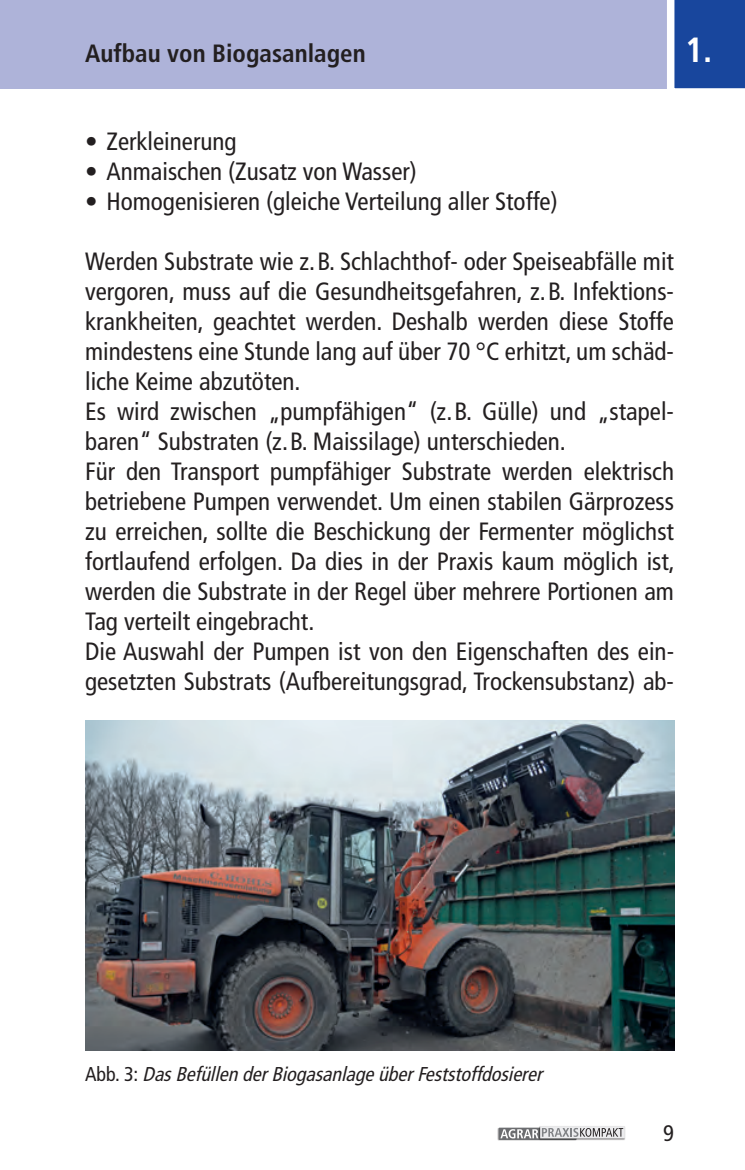
<style>
.page{position:relative;width:745px;height:1170px;background:#fff}
.page>*{position:absolute;margin:0;border:0;box-sizing:border-box;transform-origin:0 0}
.t1{font:700 condensed 35px "Frutiger LT Std";color:#fff}
.t2{font:condensed 25px/30px "Frutiger LT Std";color:#231f20}
.t3{font:700 condensed 25px "Frutiger LT Std";color:#231f20}
.t4{font:condensed 22.5px "Frutiger LT Std";color:#231f20}
.t5{font:italic condensed 20px "Frutiger LT Std";color:#231f20}
.s1{font-style:normal}
</style>
<div class="page">
<div style="left:0;top:0;width:744px;height:88px;background:#aeb3d9"></div>
<svg style="left:662px;top:0;width:82px;height:89px"></svg>
<img style="left:497px;top:1128px;width:41px;height:12px">
<div style="left:498px;top:1127px;width:78px;height:12px;background:#6c6d70"></div>
<img style="left:538px;top:1126px;width:87px;height:14px">
<div style="left:539px;top:1125px;width:85px;height:13px;background:#e7e7e8"></div>
<svg style="left:500px;top:1127px;width:122px;height:11px"></svg>
<img style="left:85px;top:720px;width:589px;height:330px">
<p class="t3" style="left:85px;top:39px;width:282px">Aufbau von Biogasanlagen</p>
<h1 class="t1" style="left:684px;top:29px;width:29px">1.</h1>
<p class="t2" style="left:85px;top:127px;width:153px">• Zerkleinerung</p>
<p class="t2" style="left:85px;top:157px;width:333px">• Anmaischen (Zusatz von Wasser)</p>
<p class="t2" style="left:85px;top:187px;width:474px">• Homogenisieren (gleiche Verteilung aller Stoffe)</p>
<p class="t2" style="left:85px;top:247px;width:591px">Werden Substrate wie z.B. Schlachthof- oder Speiseabfälle mit vergoren, muss auf die Gesundheitsgefahren, z.B. Infektions&shy;krankheiten, geachtet werden. Deshalb werden diese Stoffe mindestens eine Stunde lang auf über 70 °C erhitzt, um schäd&shy;liche Keime abzutöten.<br>Es wird zwischen „pumpfähigen“ (z.B. Gülle) und „stapel&shy;baren“ Substraten (z.B. Maissilage) unterschieden.<br>Für den Transport pumpfähiger Substrate werden elektrisch betriebene Pumpen verwendet. Um einen stabilen Gärprozess zu erreichen, sollte die Beschickung der Fermenter möglichst fortlaufend erfolgen. Da dies in der Praxis kaum möglich ist, werden die Substrate in der Regel über mehrere Portionen am Tag verteilt eingebracht.<br>Die Auswahl der Pumpen ist von den Eigenschaften des ein&shy;gesetzten Substrats (Aufbereitungsgrad, Trockensubstanz) ab-</p>
<p class="t5" style="left:85px;top:1061px;width:463px"><span class="s1">A b b . 3 :</span> DasBefüllenderBiogasanlageüberFeststoffdosierer</p>
<p class="t4" style="left:662px;top:1119px;width:12px">9</p>
</div>
